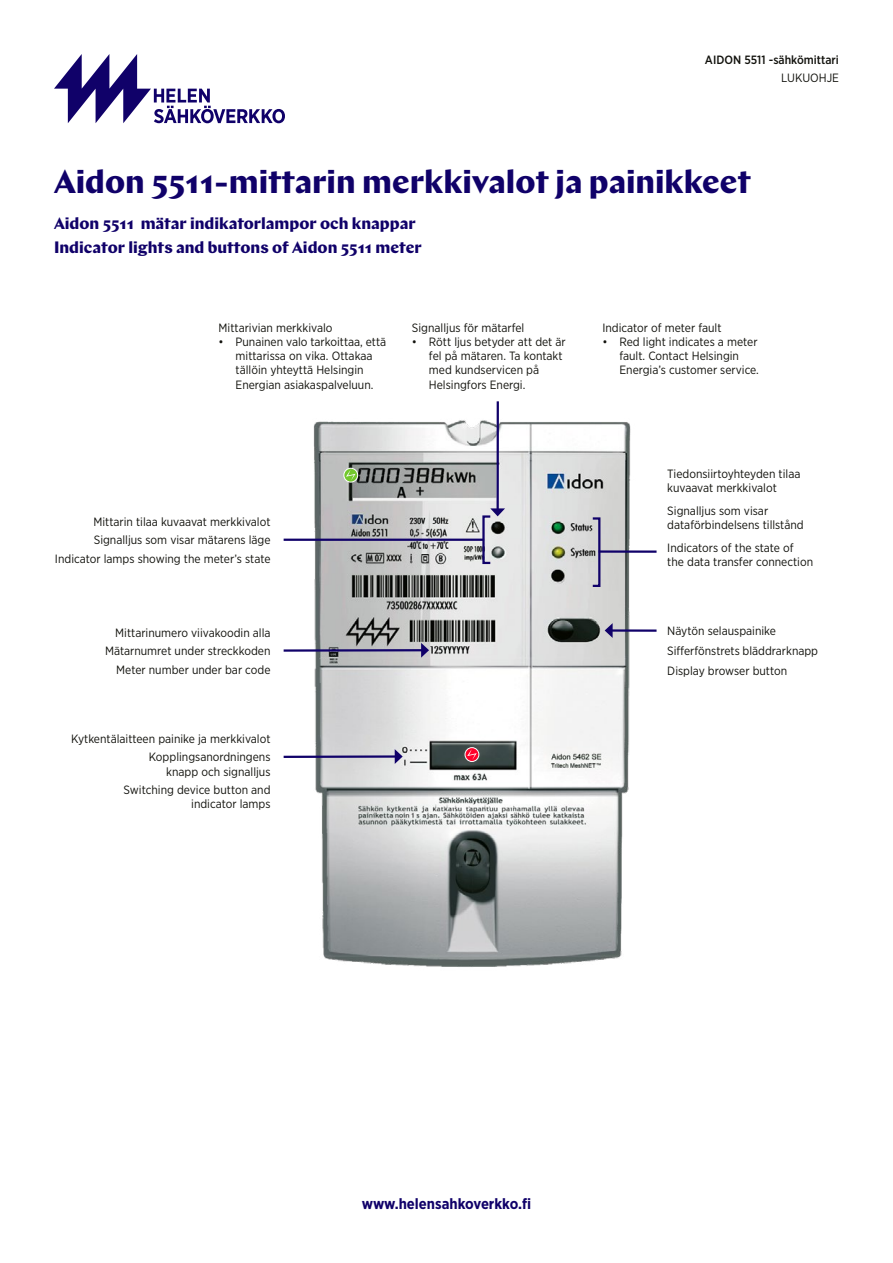
<style>
.page{position:relative;width:893px;height:1263px;background:#fff}
.page>*{position:absolute;margin:0;border:0;box-sizing:border-box;transform-origin:0 0}
.Otsikko_HSV{font:700 33px "Chap";color:#100169}
.Otsikko_HSV-2{font:700 16.5px "Chap";color:#100169}
.t1{font:700 15px "Gotham Narrow";color:#100169}
.Leipis_HSV{font:12px/14.2px "Gotham Narrow";color:#12120d}
.t2{font:500 12px "Gotham Narrow";color:#12120d}
</style>
<div class="page">
<svg style="left:54px;top:54px;width:231px;height:69px"></svg>
<img style="left:303px;top:414px;width:328px;height:553px">
<div style="left:344px;top:468px;width:14px;height:14px;border:1px solid #fff;border-radius:50%"></div>
<svg style="left:346px;top:470px;width:10px;height:11px"></svg>
<div style="left:465px;top:747px;width:14px;height:15px;border:1px solid #fff;border-radius:50%"></div>
<svg style="left:467px;top:749px;width:10px;height:11px"></svg>
<hr style="left:284px;top:755px;width:112px;height:3px;background:#100169">
<svg style="left:395px;top:749px;width:8px;height:15px"></svg>
<hr style="left:284px;top:649px;width:139px;height:3px;background:#100169">
<svg style="left:421px;top:643px;width:8px;height:15px"></svg>
<hr style="left:611px;top:629px;width:46px;height:3px;background:#100169">
<svg style="left:605px;top:623px;width:8px;height:15px"></svg>
<hr style="left:497px;top:401px;width:2px;height:109px;background:#100169">
<svg style="left:490px;top:508px;width:15px;height:8px"></svg>
<hr style="left:599px;top:550px;width:58px;height:3px;background:#100169">
<div style="left:592px;top:517px;width:8px;height:70px;border:2px solid #100169"></div>
<hr style="left:284px;top:539px;width:200px;height:2px;background:#100169">
<div style="left:482px;top:515px;width:9px;height:49px;border:2px solid #100169"></div>
<p class="t2" style="left:705px;top:52px;width:135px">AIDON 5511 -sähkömittari</p>
<p class="Leipis_HSV" style="left:781px;top:70px;width:59px">LUKUOHJE</p>
<p class="Otsikko_HSV" style="left:54px;top:160px;width:698px">Aidon 5511-mittarin merkkivalot ja painikkeet</p>
<p class="Otsikko_HSV-2" style="left:54px;top:213px;width:363px">Aidon 5511 mätar indikatorlampor och knappar</p>
<p class="Otsikko_HSV-2" style="left:54px;top:237px;width:369px">Indicator lights and buttons of Aidon 5511 meter</p>
<p class="Leipis_HSV" style="left:219px;top:320px;width:115px">Mittarivian merkkivalo</p>
<p class="Leipis_HSV" style="left:219px;top:334px;width:169px;text-align:center">• Punainen valo tarkoittaa, että mittarissa on vika. Ottakaa tällöin yhteyttä Helsingin<br>Energian asiakaspalveluun.</p>
<p class="Leipis_HSV" style="left:412px;top:320px;width:114px">Signalljus för mätarfel</p>
<p class="Leipis_HSV" style="left:429px;top:334px;width:138px;text-indent:-17px">• Rött ljus betyder att det är fel på mätaren. Ta kontakt med kundservicen på<br>Helsingfors Energi.</p>
<p class="Leipis_HSV" style="left:93px;top:514px;width:179px">Mittarin tilaa kuvaavat merkkivalot</p>
<p class="Leipis_HSV" style="left:94px;top:533px;width:178px">Signalljus som visar mätarens läge</p>
<p class="Leipis_HSV" style="left:55px;top:551px;width:217px">Indicator lamps showing the meter’s state</p>
<p class="Leipis_HSV" style="left:115px;top:625px;width:157px">Mittarinumero viivakoodin alla</p>
<p class="Leipis_HSV" style="left:105px;top:643px;width:167px">Mätarnumret under streckkoden</p>
<p class="Leipis_HSV" style="left:116px;top:662px;width:156px">Meter number under bar code</p>
<p class="Leipis_HSV" style="left:71px;top:731px;width:201px">Kytkentälaitteen painike ja merkkivalot</p>
<p class="Leipis_HSV" style="left:149px;top:750px;width:123px;text-align:right">Kopplingsanordningens knapp och signalljus</p>
<p class="Leipis_HSV" style="left:124px;top:782px;width:149px;text-align:right">Switching device button and indicator lamps</p>
<p class="Leipis_HSV" style="left:602px;top:320px;width:121px">Indicator of meter fault</p>
<p class="Leipis_HSV" style="left:619px;top:334px;width:141px;text-indent:-17px">• Red light indicates a meter fault. Contact Helsingin<br>Energia’s customer service.</p>
<p class="Leipis_HSV" style="left:667px;top:466px;width:135px">Tiedonsiirtoyhteyden tilaa kuvaavat merkkivalot</p>
<p class="Leipis_HSV" style="left:667px;top:503px;width:138px">Signalljus som visar dataförbindelsens tillstånd</p>
<p class="Leipis_HSV" style="left:667px;top:540px;width:147px">Indicators of the state of the data transfer connection</p>
<p class="Leipis_HSV" style="left:667px;top:624px;width:110px">Näytön selauspainike</p>
<p class="Leipis_HSV" style="left:667px;top:644px;width:152px">Sifferfönstrets bläddrarknapp</p>
<p class="Leipis_HSV" style="left:667px;top:664px;width:121px">Display browser button</p>
<p class="t1" style="left:362px;top:1194px;width:171px">www.helensahkoverkko.fi</p>
</div>
